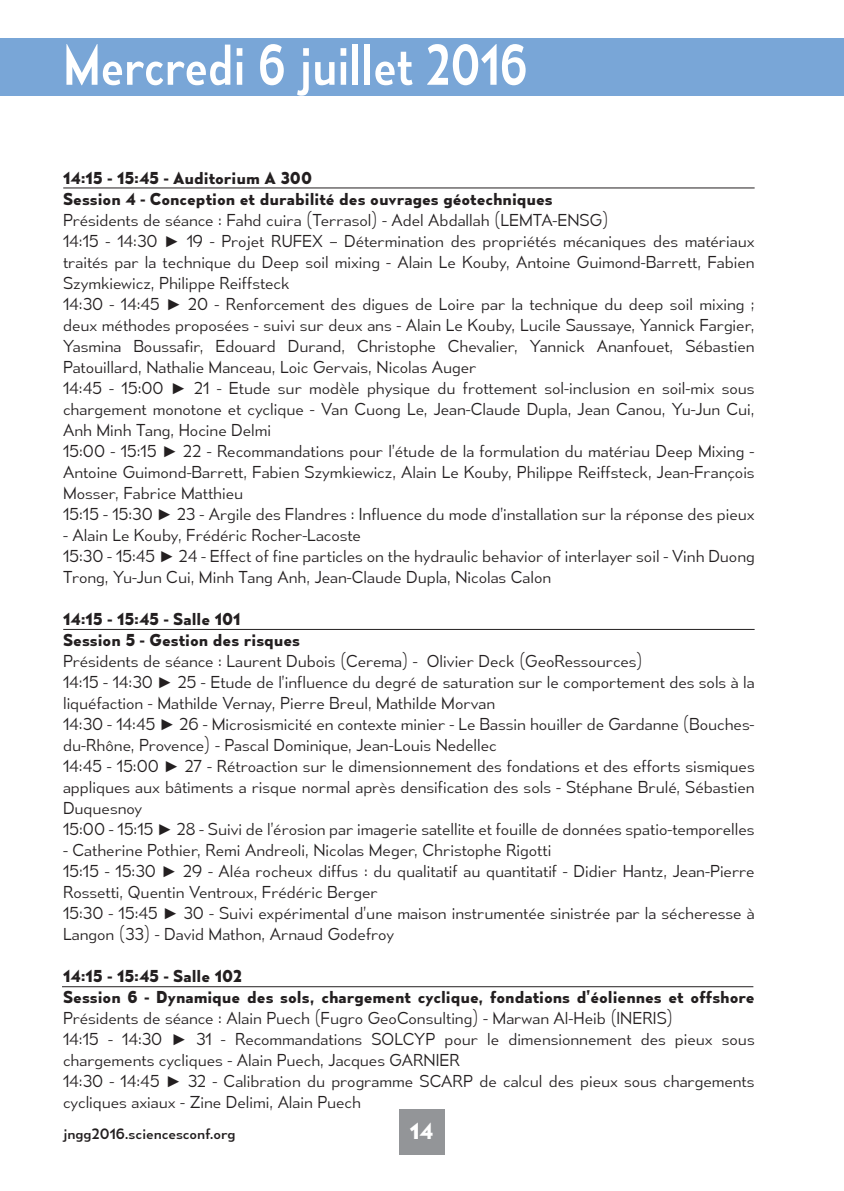
<style>
.page{position:relative;width:844px;height:1191px;background:#fff}
.page>*{position:absolute;margin:0;border:0;box-sizing:border-box;transform-origin:0 0}
.t1{font:52.5px "Mesmerize Sc Rg";color:#fff}
.t2{font:700 21px "Mesmerize Rg";color:#fff}
.t3{font:15.75px/21px "Mesmerize Lt";color:#231f20}
.t4{font:700 15.75px/21px "Mesmerize Rg";color:#231f20}
.t5{font:14px "Mesmerize Rg";color:#231f20}
.s1{font-family:"Arial"}
</style>
<div class="page">
<div style="left:0;top:39px;width:843px;height:57px;background:#79a6d7"></div>
<hr style="left:63px;top:187px;width:691px;height:1px;background:#231f20">
<hr style="left:63px;top:629px;width:691px;height:1px;background:#231f20">
<hr style="left:62px;top:986px;width:691px;height:1px;background:#231f20">
<div style="left:399px;top:1109px;width:45px;height:46px;background:#939598"></div>
<h1 class="t1" style="left:63px;top:33px;width:466px">Mercredi 6 juillet 2016</h1>
<p class="t4" style="left:63px;top:167px;width:491px">14:15 - 15:45 - Auditorium A 300<br>Session 4 - Conception et durabilité des ouvrages géotechniques</p>
<p class="t3" style="left:63px;top:209px;width:693px">Présidents de séance : Fahd cuira (Terrasol) - Adel Abdallah (LEMTA-ENSG)<br>14:15 - 14:30 <span class="s1">►</span> 19 - Projet RUFEX – Détermination des propriétés mécaniques des matériaux traités par la technique du Deep soil mixing - Alain Le Kouby, Antoine Guimond-Barrett, Fabien Szymkiewicz, Philippe Reiffsteck<br>14:30 - 14:45 <span class="s1">►</span> 20 - Renforcement des digues de Loire par la technique du deep soil mixing ; deux méthodes proposées - suivi sur deux ans - Alain Le Kouby, Lucile Saussaye, Yannick Fargier, Yasmina Boussafir, Edouard Durand, Christophe Chevalier, Yannick Ananfouet, Sébastien Patouillard, Nathalie Manceau, Loic Gervais, Nicolas Auger<br>14:45 - 15:00 <span class="s1">►</span> 21 - Etude sur modèle physique du frottement sol-inclusion en soil-mix sous chargement monotone et cyclique - Van Cuong Le, Jean-Claude Dupla, Jean Canou, Yu-Jun Cui, Anh Minh Tang, Hocine Delmi<br>15:00 - 15:15 <span class="s1">►</span> 22 - Recommandations pour l’étude de la formulation du matériau Deep Mixing - Antoine Guimond-Barrett, Fabien Szymkiewicz, Alain Le Kouby, Philippe Reiffsteck, Jean-François Mosser, Fabrice Matthieu<br>15:15 - 15:30 <span class="s1">►</span> 23 - Argile des Flandres : Influence du mode d’installation sur la réponse des pieux</p>
<p class="t3" style="left:63px;top:524px;width:693px">- Alain Le Kouby, Frédéric Rocher-Lacoste<br>15:30 - 15:45 <span class="s1">►</span> 24 - Effect of fine particles on the hydraulic behavior of interlayer soil - Vinh Duong<br>Trong, Yu-Jun Cui, Minh Tang Anh, Jean-Claude Dupla, Nicolas Calon</p>
<p class="t4" style="left:63px;top:608px;width:238px">14:15 - 15:45 - Salle 101<br>Session 5 - Gestion des risques</p>
<p class="t3" style="left:63px;top:650px;width:693px">Présidents de séance : Laurent Dubois (Cerema) - Olivier Deck (GeoRessources)<br>14:15 - 14:30 <span class="s1">►</span> 25 - Etude de l’influence du degré de saturation sur le comportement des sols à la liquéfaction - Mathilde Vernay, Pierre Breul, Mathilde Morvan<br>14:30 - 14:45 <span class="s1">►</span> 26 - Microsismicité en contexte minier - Le Bassin houiller de Gardanne (Bouches&shy;du-Rhône, Provence) - Pascal Dominique, Jean-Louis Nedellec<br>14:45 - 15:00 <span class="s1">►</span> 27 - Rétroaction sur le dimensionnement des fondations et des efforts sismiques appliques aux bâtiments a risque normal après densification des sols - Stéphane Brulé, Sébastien Duquesnoy<br>15:00 - 15:15 <span class="s1">►</span> 28 - Suivi de l’érosion par imagerie satellite et fouille de données spatio-temporelles</p>
<p class="t3" style="left:63px;top:839px;width:693px">- Catherine Pothier, Remi Andreoli, Nicolas Meger, Christophe Rigotti<br>15:15 - 15:30 <span class="s1">►</span> 29 - Aléa rocheux diffus : du qualitatif au quantitatif - Didier Hantz, Jean-Pierre Rossetti, Quentin Ventroux, Frédéric Berger<br>15:30 - 15:45 <span class="s1">►</span> 30 - Suivi expérimental d’une maison instrumentée sinistrée par la sécheresse à Langon (33) - David Mathon, Arnaud Godefroy</p>
<p class="t4" style="left:63px;top:965px;width:693px">14:15 - 15:45 - Salle 102<br>Session 6 - Dynamique des sols, chargement cyclique, fondations d’éoliennes et offshore</p>
<p class="t3" style="left:63px;top:1007px;width:693px">Présidents de séance : Alain Puech (Fugro GeoConsulting) - Marwan Al-Heib (INERIS)<br>14:15 - 14:30 <span class="s1">►</span> 31 - Recommandations SOLCYP pour le dimensionnement des pieux sous chargements cycliques - Alain Puech, Jacques GARNIER<br>14:30 - 14:45 <span class="s1">►</span> 32 - Calibration du programme SCARP de calcul des pieux sous chargements cycliques axiaux - Zine Delimi, Alain Puech</p>
<p class="t5" style="left:63px;top:1125px;width:174px">jngg2016.sciencesconf.org</p>
<h2 class="t2" style="left:409px;top:1118px;width:25px">14</h2>
</div>
